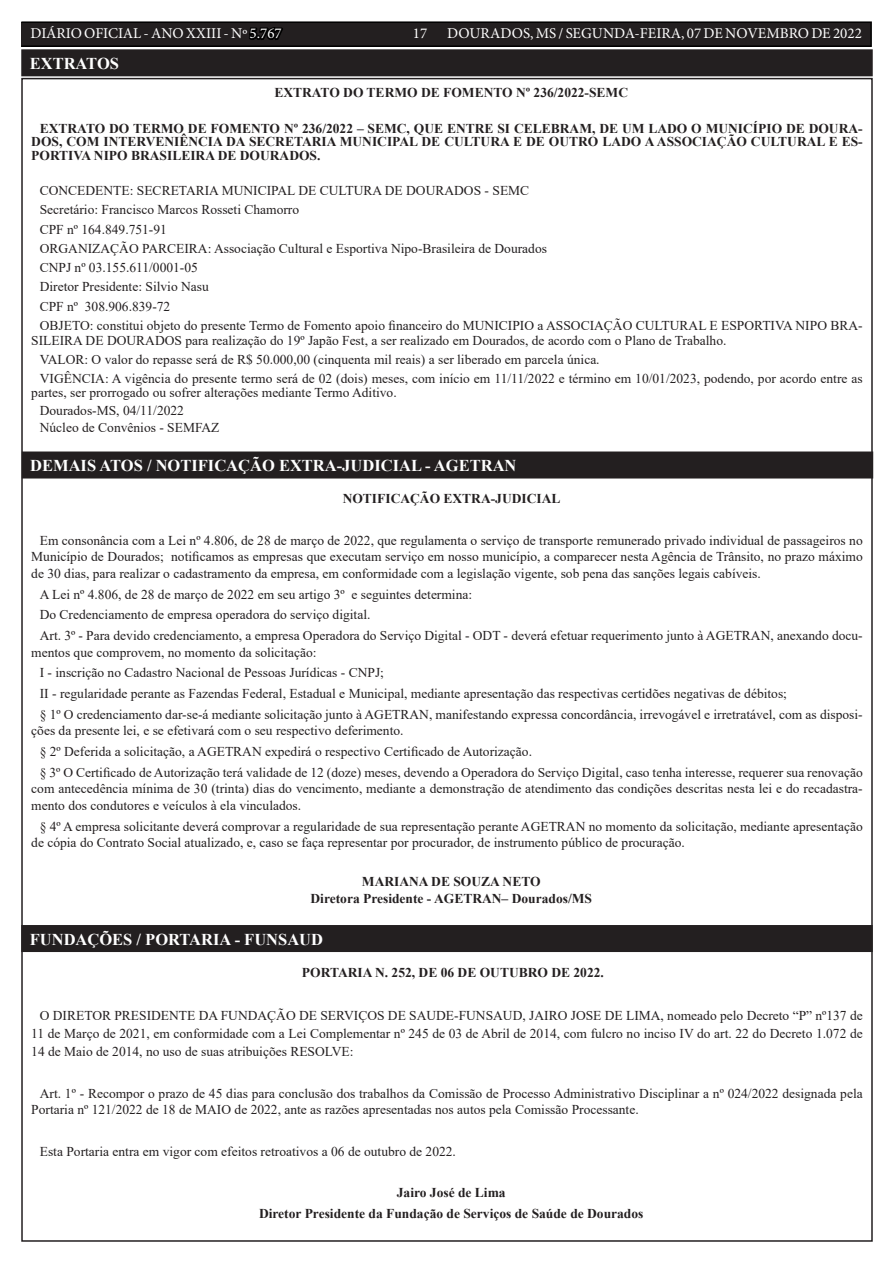
<style>
.page{position:relative;width:893px;height:1263px;background:#fff}
.page>*{position:absolute;margin:0;border:0;box-sizing:border-box;transform-origin:0 0}
.t1{font:700 16.5px "Times New Roman";color:#fff}
.t2{font:15px "Minion Pro";color:#fff}
.t3{font:13.5px/19.2px "Times New Roman";color:#231f20}
.t4{font:700 13.5px/13.5px "Times New Roman";color:#231f20;text-align:center}
.s1{color:#000}
</style>
<div class="page">
<div style="left:21px;top:22px;width:850px;height:24px;background:#231f20"></div>
<div style="left:21px;top:21px;width:851px;height:26px;border:2px solid #000"></div>
<div style="left:23px;top:51px;width:848px;height:23px;background:#231f20"></div>
<div style="left:21px;top:49px;width:852px;height:27px;border:4px solid #231f20"></div>
<div style="left:24px;top:454px;width:847px;height:22px;background:#231f20"></div>
<div style="left:22px;top:451px;width:851px;height:27px;border:4px solid #231f20"></div>
<div style="left:23px;top:927px;width:848px;height:23px;background:#231f20"></div>
<div style="left:21px;top:925px;width:852px;height:27px;border:4px solid #231f20"></div>
<p class="t2" style="left:31px;top:24px;width:253px">DIÁRIO OFICIAL - ANO XXIII - Nº <span class="s1">5.767</span></p>
<p class="t2" style="left:413px;top:24px;width:16px">17</p>
<p class="t2" style="left:447px;top:24px;width:416px">DOURADOS, MS / SEGUNDA-FEIRA, 07 DE NOVEMBRO DE 2022</p>
<p class="t1" style="left:30px;top:52px;width:91px">EXTRATOS</p>
<p class="t4" style="left:274px;top:85px;width:355px">EXTRATO DO TERMO DE FOMENTO Nº 236/2022-SEMC</p>
<p class="t4" style="left:31px;top:121px;width:833px;text-align:justify;text-indent:9px">EXTRATO DO TERMO DE FOMENTO Nº 236/2022 – SEMC, QUE ENTRE SI CELEBRAM, DE UM LADO O MUNICÍPIO DE DOURA-DOS, COM INTERVENIÊNCIA DA SECRETARIA MUNICIPAL DE CULTURA E DE OUTRO LADO A ASSOCIAÇÃO CULTURAL E ES-PORTIVA NIPO BRASILEIRA DE DOURADOS.</p>
<p class="t3" style="left:40px;top:180px;width:824px">CONCEDENTE: SECRETARIA MUNICIPAL DE CULTURA DE DOURADOS - SEMC<br>Secretário: Francisco Marcos Rosseti Chamorro<br>CPF nº 164.849.751-91<br>ORGANIZAÇÃO PARCEIRA: Associação Cultural e Esportiva Nipo-Brasileira de Dourados<br>CNPJ nº 03.155.611/0001-05<br>Diretor Presidente: Silvio Nasu<br>CPF nº 308.906.839-72<br>OBJETO: constitui objeto do presente Termo de Fomento apoio financeiro do MUNICIPIO a ASSOCIAÇÃO CULTURAL E ESPORTIVA NIPO BRA-</p>
<p class="t3" style="left:40px;top:330px;width:824px;text-indent:-9px">SILEIRA DE DOURADOS para realização do 19º Japão Fest, a ser realizado em Dourados, de acordo com o Plano de Trabalho.<br>VALOR: O valor do repasse será de R$ 50.000,00 (cinquenta mil reais) a ser liberado em parcela única.<br>VIGÊNCIA: A vigência do presente termo será de 02 (dois) meses, com início em 11/11/2022 e término em 10/01/2023, podendo, por acordo entre as</p>
<p class="t3" style="left:40px;top:383px;width:358px;line-height:17.7px;text-indent:-9px">partes, ser prorrogado ou sofrer alterações mediante Termo Aditivo.<br>Dourados-MS, 04/11/2022<br>Núcleo de Convênios - SEMFAZ</p>
<p class="t1" style="left:30px;top:454px;width:488px">DEMAIS ATOS / NOTIFICAÇÃO EXTRA-JUDICIAL - AGETRAN</p>
<p class="t4" style="left:343px;top:492px;width:219px">NOTIFICAÇÃO EXTRA-JUDICIAL</p>
<p class="t3" style="left:31px;top:532px;width:833px;line-height:16.5px;text-align:justify;text-indent:9px">Em consonância com a Lei nº 4.806, de 28 de março de 2022, que regulamenta o serviço de transporte remunerado privado individual de passageiros no Município de Dourados; notificamos as empresas que executam serviço em nosso município, a comparecer nesta Agência de Trânsito, no prazo máximo de 30 dias, para realizar o cadastramento da empresa, em conformidade com a legislação vigente, sob pena das sanções legais cabíveis.</p>
<p class="t3" style="left:40px;top:583px;width:824px;line-height:20.7px">A Lei nº 4.806, de 28 de março de 2022 em seu artigo 3º e seguintes determina:<br>Do Credenciamento de empresa operadora do serviço digital.<br>Art. 3º - Para devido credenciamento, a empresa Operadora do Serviço Digital - ODT - deverá efetuar requerimento junto à AGETRAN, anexando docu-</p>
<p class="t3" style="left:40px;top:641px;width:824px;line-height:20.7px;text-indent:-9px">mentos que comprovem, no momento da solicitação:<br>I - inscrição no Cadastro Nacional de Pessoas Jurídicas - CNPJ;<br>II - regularidade perante as Fazendas Federal, Estadual e Municipal, mediante apresentação das respectivas certidões negativas de débitos;<br>§ 1º O credenciamento dar-se-á mediante solicitação junto à AGETRAN, manifestando expressa concordância, irrevogável e irretratável, com as disposi-</p>
<p class="t3" style="left:40px;top:720px;width:824px;line-height:20.7px;text-indent:-9px">ções da presente lei, e se efetivará com o seu respectivo deferimento.<br>§ 2º Deferida a solicitação, a AGETRAN expedirá o respectivo Certificado de Autorização.<br>§ 3º O Certificado de Autorização terá validade de 12 (doze) meses, devendo a Operadora do Serviço Digital, caso tenha interesse, requerer sua renovação</p>
<p class="t3" style="left:31px;top:780px;width:833px;line-height:16.5px">com antecedência mínima de 30 (trinta) dias do vencimento, mediante a demonstração de atendimento das condições descritas nesta lei e do recadastra&shy;mento dos condutores e veículos à ela vinculados.</p>
<p class="t3" style="left:31px;top:817px;width:833px;line-height:16.5px;text-indent:9px">§ 4º A empresa solicitante deverá comprovar a regularidade de sua representação perante AGETRAN no momento da solicitação, mediante apresentação de cópia do Contrato Social atualizado, e, caso se faça representar por procurador, de instrumento público de procuração.</p>
<p class="t4" style="left:310px;top:872px;width:283px;line-height:17.7px">MARIANA DE SOUZA NETO<br>Diretora Presidente - AGETRAN– Dourados/MS</p>
<p class="t1" style="left:30px;top:927px;width:295px">FUNDAÇÕES / PORTARIA - FUNSAUD</p>
<p class="t4" style="left:302px;top:966px;width:303px">PORTARIA N. 252, DE 06 DE OUTUBRO DE 2022.</p>
<p class="t3" style="left:31px;top:1006px;width:833px;line-height:18px;text-align:justify;text-indent:9px">O DIRETOR PRESIDENTE DA FUNDAÇÃO DE SERVIÇOS DE SAUDE-FUNSAUD, JAIRO JOSE DE LIMA, nomeado pelo Decreto “P” nº137 de 11 de Março de 2021, em conformidade com a Lei Complementar nº 245 de 03 de Abril de 2014, com fulcro no inciso IV do art. 22 do Decreto 1.072 de 14 de Maio de 2014, no uso de suas atribuições RESOLVE:</p>
<p class="t3" style="left:31px;top:1085px;width:833px;line-height:16.5px;text-indent:9px">Art. 1º - Recompor o prazo de 45 dias para conclusão dos trabalhos da Comissão de Processo Administrativo Disciplinar a nº 024/2022 designada pela<br>Portaria nº 121/2022 de 18 de MAIO de 2022, ante as razões apresentadas nos autos pela Comissão Processante.</p>
<p class="t3" style="left:40px;top:1141px;width:418px">Esta Portaria entra em vigor com efeitos retroativos a 06 de outubro de 2022.</p>
<p class="t4" style="left:259px;top:1182px;width:386px;line-height:20.7px">Jairo José de Lima<br>Diretor Presidente da Fundação de Serviços de Saúde de Dourados</p>
</div>
